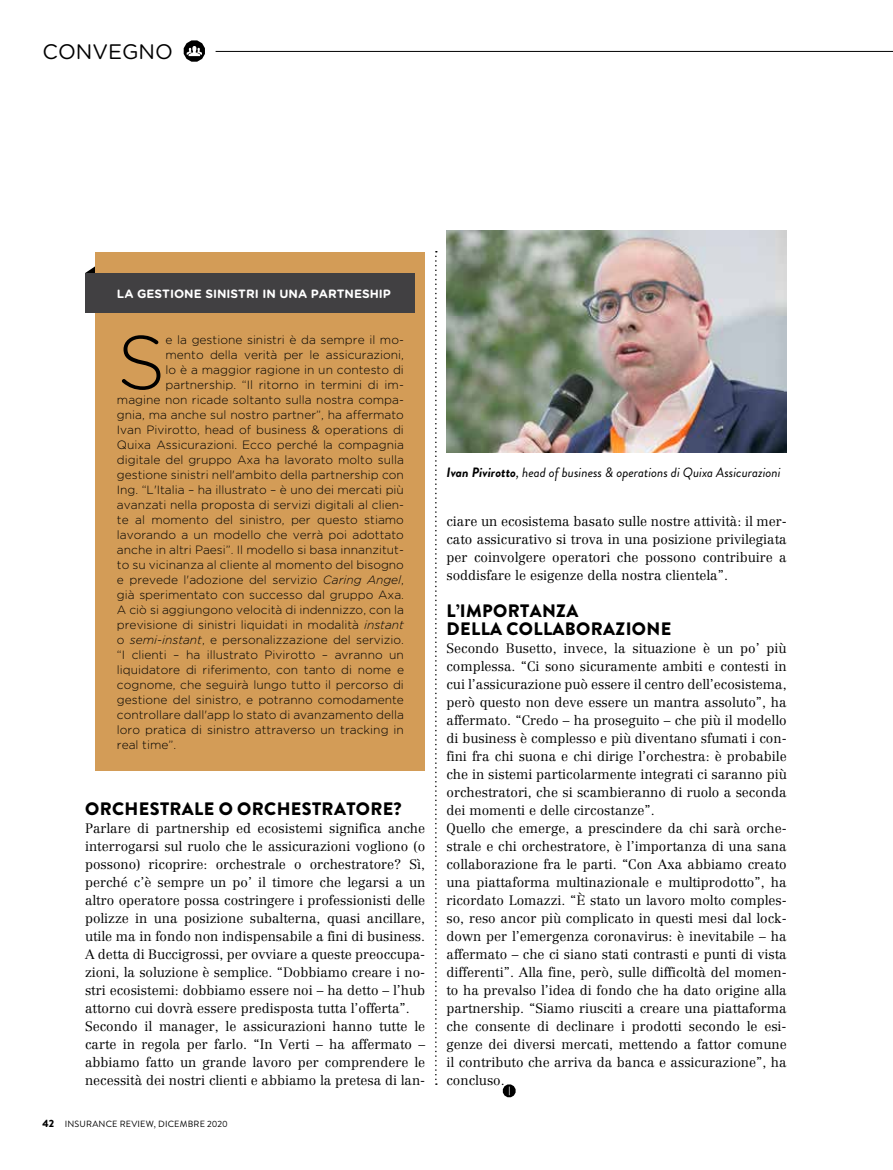
<style>
.page{position:relative;width:893px;height:1170px;background:#fff}
.page>*{position:absolute;margin:0;border:0;box-sizing:border-box;transform-origin:0 0}
.t1{font:300 75.9px "Gotham Rounded";color:#000}
.t2{font:21px "Gotham Rounded";color:#000}
.t3{font:900 18px/18px "Brandon Grotesque";letter-spacing:.02em;color:#000}
.t4{font:300 13.5px/18px "Centennial LT Std";color:#000}
.t5{font:italic 13.5px "Brandon Grotesque";color:#000}
.t6{font:300 12px "Gotham Rounded";color:#000}
.t7{font:700 12px "Gotham Rounded";color:#fff}
.t8{font:9px "Brandon Grotesque";letter-spacing:.02em;color:#000}
.s1{font-style:italic}
.s2{font-weight:900;font-size:10.5px}
.s3{font-weight:700}
</style>
<div class="page">
<svg style="left:184px;top:40px;width:21px;height:22px"></svg>
<hr style="left:216px;top:51px;width:677px;height:1px;background:#000">
<svg style="left:435px;top:251px;width:2px;height:833px"></svg>
<svg style="left:85px;top:266px;width:11px;height:7px"></svg>
<div style="left:96px;top:252px;width:329px;height:518px;background:#d39c57"></div>
<div style="left:85px;top:273px;width:329px;height:40px;background:#414042"></div>
<img style="left:446px;top:231px;width:341px;height:221px">
<svg style="left:503px;top:1084px;width:13px;height:13px"></svg>
<h2 class="t2" style="left:43px;top:37px;width:132px">CONVEGNO</h2>
<p class="t7" style="left:117px;top:285px;width:275px">LA GESTIONE SINISTRI IN UNA PARTNESHIP</p>
<h1 class="t1" style="left:117px;top:311px;width:50px">S</h1>
<p class="t6" style="left:166px;top:332px;width:240px">e la gestione sinistri è da sempre il mo-</p>
<p class="t6" style="left:166px;top:347px;width:240px">mento della verità per le assicurazioni,</p>
<p class="t6" style="left:166px;top:362px;width:240px">lo è a maggior ragione in un contesto di</p>
<p class="t6" style="left:166px;top:377px;width:240px">partnership. “Il ritorno in termini di im-</p>
<p class="t6" style="left:117px;top:392px;width:289px">magine non ricade soltanto sulla nostra compa-</p>
<p class="t6" style="left:117px;top:407px;width:289px">gnia, ma anche sul nostro partner”, ha affermato</p>
<p class="t6" style="left:117px;top:422px;width:289px">Ivan Pivirotto, head of business &amp; operations di</p>
<p class="t6" style="left:117px;top:437px;width:288px">Quixa Assicurazioni. Ecco perché la compagnia</p>
<p class="t6" style="left:117px;top:452px;width:289px">digitale del gruppo Axa ha lavorato molto sulla</p>
<p class="t6" style="left:117px;top:467px;width:289px">gestione sinistri nell'ambito della partnership con</p>
<p class="t6" style="left:117px;top:482px;width:288px">Ing. “L'Italia – ha illustrato – è uno dei mercati più</p>
<p class="t6" style="left:117px;top:497px;width:289px">avanzati nella proposta di servizi digitali al clien-</p>
<p class="t6" style="left:117px;top:512px;width:289px">te al momento del sinistro, per questo stiamo</p>
<p class="t6" style="left:117px;top:527px;width:288px">lavorando a un modello che verrà poi adottato</p>
<p class="t6" style="left:117px;top:542px;width:289px">anche in altri Paesi”. Il modello si basa innanzitut-</p>
<p class="t6" style="left:117px;top:557px;width:289px">to su vicinanza al cliente al momento del bisogno</p>
<p class="t6" style="left:117px;top:572px;width:288px">e prevede l'adozione del servizio <span class="s1">Caring Angel</span>,</p>
<p class="t6" style="left:117px;top:587px;width:289px">già sperimentato con successo dal gruppo Axa.</p>
<p class="t6" style="left:117px;top:602px;width:289px">A ciò si aggiungono velocità di indennizzo, con la</p>
<p class="t6" style="left:117px;top:617px;width:289px">previsione di sinistri liquidati in modalità <span class="s1">instant</span></p>
<p class="t6" style="left:117px;top:632px;width:289px">o <span class="s1">semi-instant</span>, e personalizzazione del servizio.</p>
<p class="t6" style="left:117px;top:647px;width:288px">“I clienti – ha illustrato Pivirotto – avranno un</p>
<p class="t6" style="left:117px;top:662px;width:289px">liquidatore di riferimento, con tanto di nome e</p>
<p class="t6" style="left:117px;top:677px;width:289px">cognome, che seguirà lungo tutto il percorso di</p>
<p class="t6" style="left:117px;top:692px;width:289px">gestione del sinistro, e potranno comodamente</p>
<p class="t6" style="left:117px;top:707px;width:289px">controllare dall'app lo stato di avanzamento della</p>
<p class="t6" style="left:117px;top:722px;width:289px">loro pratica di sinistro attraverso un tracking in</p>
<p class="t6" style="left:117px;top:737px;width:61px">real time”.</p>
<h3 class="t3" style="left:85px;top:799px;width:318px">ORCHESTRALE O ORCHESTRATORE?</h3>
<p class="t4" style="left:85px;top:819px;width:342px">Parlare di partnership ed ecosistemi significa anche interrogarsi sul ruolo che le assicurazioni vogliono (o possono) ricoprire: orchestrale o orchestratore? Sì, perché c’è sempre un po’ il timore che legarsi a un altro operatore possa costringere i professionisti delle polizze in una posizione subalterna, quasi ancillare, utile ma in fondo non indispensabile a fini di business.<br>A detta di Buccigrossi, per ovviare a queste preoccupa&shy;zioni, la soluzione è semplice. “Dobbiamo creare i no&shy;stri ecosistemi: dobbiamo essere noi – ha detto – l’hub attorno cui dovrà essere predisposta tutta l’offerta”.<br>Secondo il manager, le assicurazioni hanno tutte le carte in regola per farlo. “In Verti – ha affermato – abbiamo fatto un grande lavoro per comprendere le necessità dei nostri clienti e abbiamo la pretesa di lan-</p>
<p class="t8" style="left:43px;top:1117px;width:187px"><span class="s2">42</span> INSURANCE REVIEW, DICEMBRE 2020</p>
<p class="t5" style="left:446px;top:463px;width:336px"><span class="s3">Ivan Pivirotto</span>, head of business &amp; operations di Quixa Assicurazioni</p>
<p class="t4" style="left:446px;top:512px;width:342px;text-align:justify">ciare un ecosistema basato sulle nostre attività: il mer&shy;cato assicurativo si trova in una posizione privilegiata per coinvolgere operatori che possono contribuire a soddisfare le esigenze della nostra clientela”.</p>
<h3 class="t3" style="left:447px;top:601px;width:226px">L’IMPORTANZA<br>DELLA COLLABORAZIONE</h3>
<p class="t4" style="left:446px;top:639px;width:342px">Secondo Busetto, invece, la situazione è un po’ più complessa. “Ci sono sicuramente ambiti e contesti in cui l’assicurazione può essere il centro dell’ecosistema, però questo non deve essere un mantra assoluto”, ha affermato. “Credo – ha proseguito – che più il modello di business è complesso e più diventano sfumati i con&shy;fini fra chi suona e chi dirige l’orchestra: è probabile che in sistemi particolarmente integrati ci saranno più orchestratori, che si scambieranno di ruolo a seconda dei momenti e delle circostanze”.<br>Quello che emerge, a prescindere da chi sarà orche&shy;strale e chi orchestratore, è l’importanza di una sana collaborazione fra le parti. “Con Axa abbiamo creato una piattaforma multinazionale e multiprodotto”, ha ricordato Lomazzi. “È stato un lavoro molto comples&shy;so, reso ancor più complicato in questi mesi dal lock&shy;down per l’emergenza coronavirus: è inevitabile – ha affermato – che ci siano stati contrasti e punti di vista differenti”. Alla fine, però, sulle difficoltà del momen&shy;to ha prevalso l’idea di fondo che ha dato origine alla partnership. “Siamo riusciti a creare una piattaforma che consente di declinare i prodotti secondo le esi&shy;genze dei diversi mercati, mettendo a fattor comune il contributo che arriva da banca e assicurazione”, ha concluso.</p>
</div>
